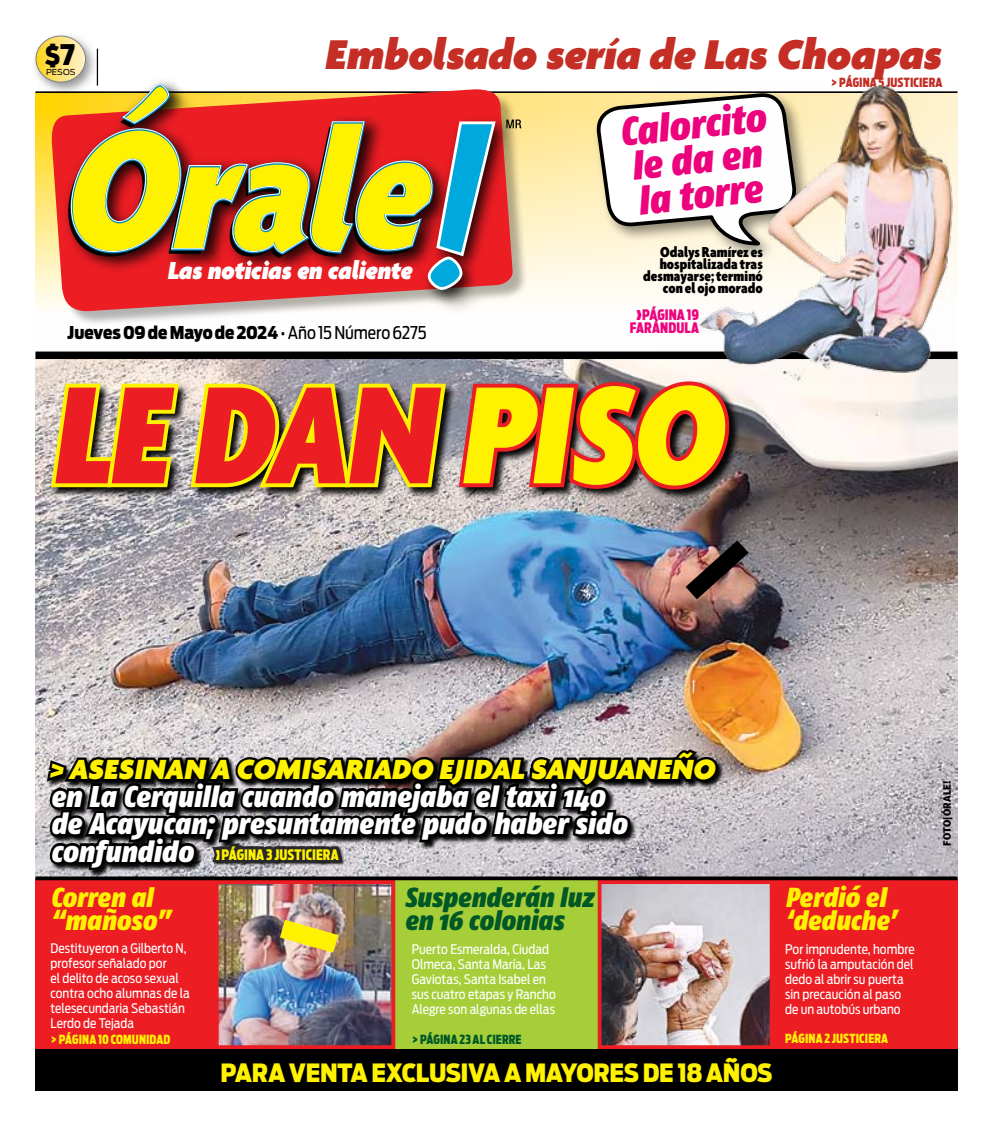
<style>
.page{position:relative;width:993px;height:1125px;background:#fff}
.page>*{position:absolute;margin:0;border:0;box-sizing:border-box;transform-origin:0 0}
.t1{font:900 condensed 150px "Agenda";color:#ed1d24}
.t2{font:italic 900 45px "Agenda";color:#c42e24}
.t3{font:italic 900 40px/35px "Fago Co";color:#ed037d}
.t4{font:italic 900 30px/27.5px "Fago Co";color:#fff}
.t5{font:italic 900 30px "Agenda";letter-spacing:.02em;color:#fff200}
.t6{font:italic 900 27.5px/22.5px "Fago Co";color:#fff200}
.t7{font:italic 900 27.5px/22.5px "Fago Co";color:#005826}
.t8{font:italic 900 26.75px "Agenda";letter-spacing:-.005em;color:#fff;scale:.93 1}
.t9{font:900 26.12px "Antenna Cond";color:#000}
.t10{font:900 25px "Antenna Cond";letter-spacing:-.015em;color:#fff200}
.t11{font:900 17.5px "Antenna Cond";letter-spacing:-.01em;color:#000}
.t12{font:900 condensed 15.62px/11.9px "Agenda";color:#000;text-align:right}
.t13{font:900 14.38px "Antenna Extra Cond";letter-spacing:.005em;color:#fff200}
.t14{font:900 14.38px/12.5px "Antenna Extra Cond";letter-spacing:.005em;color:#ed037d;text-align:center}
.t15{font:13.12px/15px "Antenna Cond";color:#fff}
.t16{font:900 12.5px "Antenna Extra Cond";letter-spacing:.01em;color:#fff200}
.t17{font:900 12.5px "Antenna Extra Cond";letter-spacing:.01em;color:#c42e24}
.t18{font:900 12.5px "Antenna Extra Cond";letter-spacing:.01em;color:#005826}
.t19{font:700 condensed 10px "Poynter Agate";letter-spacing:.01em;color:#000}
.t20{font:8.12px "Antenna";letter-spacing:.01em;color:#000}
.s1{font-size:28.12px}
.s2{font-weight:400}
.s3{color:#fff200}
</style>
<div class="page">
<div style="left:35px;top:878px;width:360px;height:171px;background:#ed1d24"></div>
<div style="left:597px;top:878px;width:360px;height:171px;background:#ed1d24"></div>
<div style="left:395px;top:878px;width:202px;height:171px;background:#a6ce39"></div>
<img style="left:35px;top:359px;width:922px;height:518px">
<img style="left:220px;top:953px;width:170px;height:91px">
<div style="left:215px;top:880px;width:180px;height:169px;border:4px solid #ed1d24"></div>
<img style="left:602px;top:885px;width:166px;height:159px">
<div style="left:597px;top:880px;width:176px;height:169px;border:4px solid #ed1d24"></div>
<div style="left:50px;top:382px;width:690px;height:118px;background:#000;opacity:.95"></div>
<svg style="left:46px;top:378px;width:687px;height:116px;background:#836234"></svg>
<hr style="left:35px;top:877px;width:922px;height:3px;background:#000">
<svg style="left:528px;top:91px;width:65px;height:2px"></svg>
<svg style="left:35px;top:93px;width:623px;height:259px"></svg>
<div style="left:54px;top:82px;width:474px;height:245px;background:#000;opacity:.3"></div>
<svg style="left:50px;top:89px;width:463px;height:222px;background:#de7977"></svg>
<img style="left:416px;top:110px;width:101px;height:202px">
<div style="left:35px;top:352px;width:922px;height:7px;background:#000"></div>
<div style="left:30px;top:30px;width:70px;height:67px;background:#fff"></div>
<svg style="left:36px;top:36px;width:461px;height:255px"></svg>
<div style="left:35px;top:36px;width:51px;height:47px;border:1px solid #808285;border-radius:50%"></div>
<div style="left:593px;top:90px;width:218px;height:172px;background:#000;opacity:.45"></div>
<svg style="left:595px;top:93px;width:63px;height:154px"></svg>
<div style="left:35px;top:1049px;width:922px;height:41px;background:#000"></div>
<svg style="left:506px;top:120px;width:15px;height:8px"></svg>
<img style="left:44px;top:683px;width:676px;height:270px">
<img style="left:685px;top:540px;width:63px;height:59px">
<img style="left:658px;top:84px;width:299px;height:300px">
<h3 class="t9" style="left:45px;top:39px;width:31px">$<span class="s1">7</span></h3>
<p class="t20" style="left:46px;top:67px;width:31px">PESOS</p>
<h2 class="t2" style="left:326px;top:27px;width:618px">Embolsado sería de Las Choapas</h2>
<h3 class="t3" style="left:617px;top:114px;width:148px;rotate:-6deg">Calorcito le da en la torre</h3>
<p class="t17" style="left:830px;top:76px;width:113px">&gt; PÁGINA 5 JUSTICIERA</p>
<h3 class="t8" style="left:168px;top:254px;width:264px">Las noticias en caliente</h3>
<p class="t12" style="left:643px;top:246px;width:121px">Odalys Ramírez es hospitalizada tras desmayarse; terminó con el ojo morado</p>
<h3 class="t11" style="left:67px;top:322px;width:361px">JUEVES 09 DE MAYO DE 2024 <span class="s2">• Año 15 Número 6275</span></h3>
<p class="t14" style="left:629px;top:309px;width:71px">❱PÁGINA 19<br>FARÁNDULA</p>
<h1 class="t1" style="left:50px;top:346px;width:696px">Le dan <span class="s3">piso</span></h1>
<h3 class="t5" style="left:50px;top:751px;width:660px">&gt; Asesinan a comisar iado ejidal sanjuaneño</h3>
<h3 class="t4" style="left:50px;top:782px;width:577px">en La Cerquilla cuando manejaba el taxi 140 de Acayucan; presuntamente pudo haber sido confundido</h3>
<p class="t19" style="left:940px;top:846px;width:66px;rotate:-90deg">foto|órale!</p>
<p class="t13" style="left:215px;top:846px;width:125px">❱PÁGINA 3 JUSTICIERA</p>
<h3 class="t7" style="left:404px;top:886px;width:191px">Suspenderán luz en 16 colonias</h3>
<h3 class="t6" style="left:50px;top:886px;width:121px">Corren al “mañoso”</h3>
<p class="t15" style="left:50px;top:941px;width:141px">Destituyeron a Gilberto N, profesor señalado por<br>el delito de acoso sexual contra ocho alumnas de la telesecundaria Sebastián<br>Lerdo de Tejada</p>
<p class="t15" style="left:411px;top:942px;width:145px">Puerto Esmeralda, Ciudad<br>Olmeca, Santa María, Las<br>Gaviotas, Santa Isabel en sus cuatro etapas y Rancho<br>Alegre son algunas de ellas</p>
<p class="t16" style="left:50px;top:1032px;width:121px">&gt; PÁGINA 10 COMUNIDAD</p>
<p class="t18" style="left:411px;top:1032px;width:111px">&gt; PÁGINA 23 AL CIERRE</p>
<h3 class="t10" style="left:220px;top:1058px;width:389px">PARA VENTA EXCLUSIVA A MAYORES</h3>
<h3 class="t10" style="left:642px;top:1058px;width:131px">DE 18 AÑOS</h3>
<h3 class="t6" style="left:784px;top:886px;width:113px">Perdió el ‘deduche’</h3>
<p class="t15" style="left:784px;top:942px;width:131px">Por imprudente, hombre sufrió la amputación del dedo al abrir su puerta sin precaución al paso de un autobús urbano</p>
<p class="t16" style="left:784px;top:1032px;width:105px">PÁGINA 2 JUSTICIERA</p>
</div>
